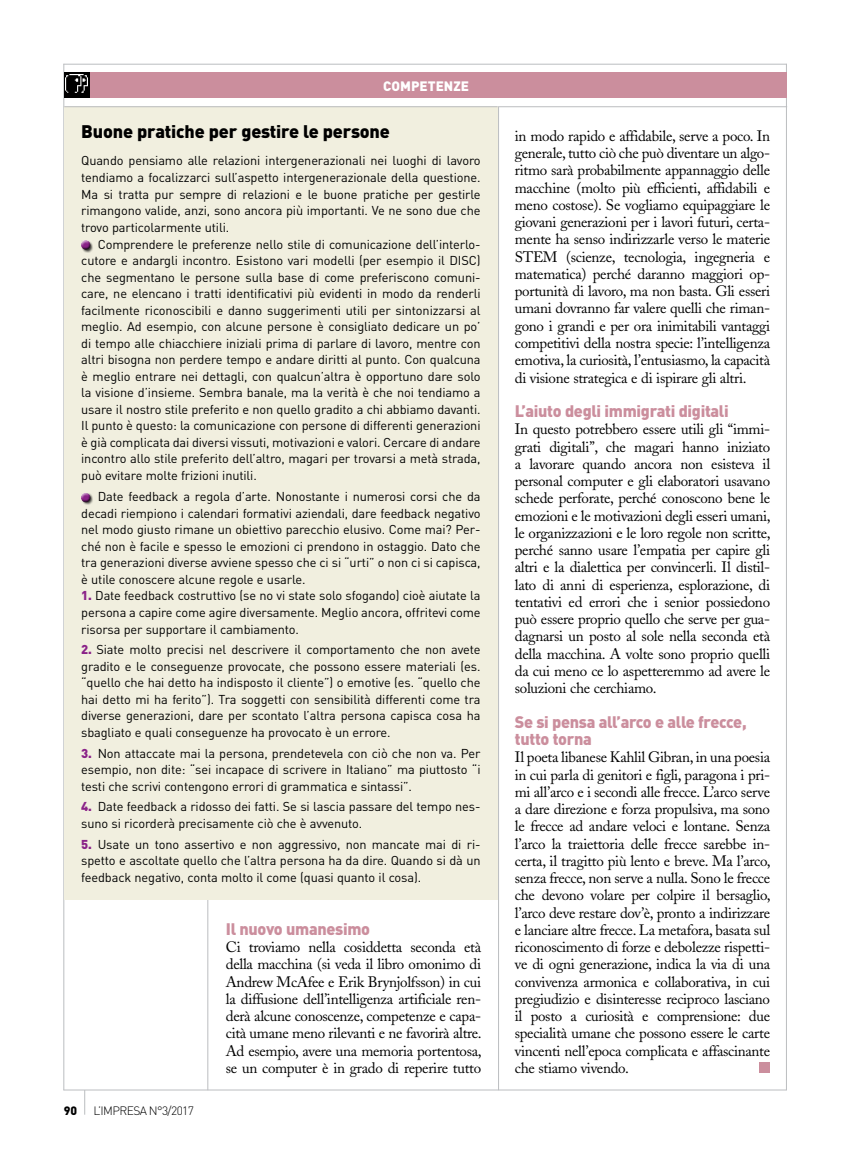
<style>
.page{position:relative;width:851px;height:1170px;background:#fff}
.page>*{position:absolute;margin:0;border:0;box-sizing:border-box;transform-origin:0 0}
.t1{font:900 18px "DIN";letter-spacing:-.01em;color:#000}
.t2{font:900 16.5px/17.2px "DIN";letter-spacing:-.02em;color:#cb8e9d}
.t3{font:15px/17.2px "Adobe Caslon";letter-spacing:-.02em;color:#000;text-align:justify}
.t4{font:900 13.5px "DIN";color:#fff}
.t5{font:12.75px/16.5px "DIN";letter-spacing:-.01em;color:#000;text-align:justify}
.t6{font:300 12px "DIN";letter-spacing:-.05em;color:#000}
.t7{font:900 12px "DIN";color:#000}
.s1{font-weight:900;color:#8a2288}
</style>
<div class="page">
<svg style="left:84px;top:1090px;width:1px;height:24px"></svg>
<hr style="left:63px;top:64px;width:1px;height:1026px;background:#bbbdc0">
<hr style="left:786px;top:64px;width:1px;height:1026px;background:#bbbdc0">
<hr style="left:63px;top:1089px;width:723px;height:1px;background:#bbbdc0">
<hr style="left:63px;top:64px;width:723px;height:1px;background:#bbbdc0">
<hr style="left:64px;top:106px;width:723px;height:1px;background:#bbbdc0">
<div style="left:64px;top:72px;width:722px;height:26px;background:#cb8e9d"></div>
<div style="left:64px;top:72px;width:26px;height:26px;background:#000"></div>
<img style="left:66px;top:74px;width:22px;height:19px">
<hr style="left:207px;top:106px;width:1px;height:984px;background:#bbbdc0">
<hr style="left:498px;top:107px;width:1px;height:983px;background:#bbbdc0">
<div style="left:759px;top:1062px;width:11px;height:10px;background:#cb8e9d"></div>
<div style="left:64px;top:106px;width:433px;height:794px;background:#f1efdf"></div>
<div style="left:81px;top:240px;width:13px;height:13px;background:#000;opacity:.75"></div>
<div style="left:79px;top:239px;width:12px;height:9px;background:#fff;opacity:.75"></div>
<div style="left:80px;top:241px;width:11px;height:10px;background:#000;opacity:.75"></div>
<div style="left:81px;top:492px;width:13px;height:13px;background:#000;opacity:.75"></div>
<div style="left:79px;top:491px;width:12px;height:9px;background:#fff;opacity:.75"></div>
<div style="left:80px;top:494px;width:11px;height:9px;background:#000;opacity:.75"></div>
<hr style="left:64px;top:106px;width:433px;height:1px;background:#bbbdc0">
<p class="t4" style="left:383px;top:77px;width:87px">COMPETENZE</p>
<h1 class="t1" style="left:81px;top:120px;width:310px">Buone pratiche per gestire le persone</h1>
<p class="t5" style="left:81px;top:152px;width:401px">Quando pensiamo alle relazioni intergenerazionali nei luoghi di lavoro tendiamo a focalizzarci sull’aspetto intergenerazionale della questione.<br>Ma si tratta pur sempre di relazioni e le buone pratiche per gestirle rimangono valide, anzi, sono ancora più importanti. Ve ne sono due che trovo particolarmente utili.</p>
<p class="t5" style="left:81px;top:236px;width:401px;text-indent:16px">Comprendere le preferenze nello stile di comunicazione dell’interlo&shy;cutore e andargli incontro. Esistono vari modelli (per esempio il DISC) che segmentano le persone sulla base di come preferiscono comuni&shy;care, ne elencano i tratti identificativi più evidenti in modo da renderli facilmente riconoscibili e danno suggerimenti utili per sintonizzarsi al meglio. Ad esempio, con alcune persone è consigliato dedicare un po’ di tempo alle chiacchiere iniziali prima di parlare di lavoro, mentre con altri bisogna non perdere tempo e andare diritti al punto. Con qualcuna è meglio entrare nei dettagli, con qualcun’altra è opportuno dare solo la visione d’insieme. Sembra banale, ma la verità è che noi tendiamo a usare il nostro stile preferito e non quello gradito a chi abbiamo davanti.<br>Il punto è questo: la comunicazione con persone di differenti generazioni è già complicata dai diversi vissuti, motivazioni e valori. Cercare di andare incontro allo stile preferito dell’altro, magari per trovarsi a metà strada, può evitare molte frizioni inutili.</p>
<p class="t5" style="left:81px;top:488px;width:401px;text-indent:16px">Date feedback a regola d’arte. Nonostante i numerosi corsi che da decadi riempiono i calendari formativi aziendali, dare feedback negativo nel modo giusto rimane un obiettivo parecchio elusivo. Come mai? Per&shy;ché non è facile e spesso le emozioni ci prendono in ostaggio. Dato che tra generazioni diverse avviene spesso che ci si “urti” o non ci si capisca, è utile conoscere alcune regole e usarle.</p>
<p class="t5" style="left:81px;top:587px;width:401px"><span class="s1">1.</span> Date feedback costruttivo (se no vi state solo sfogando) cioè aiutate la persona a capire come agire diversamente. Meglio ancora, offritevi come risorsa per supportare il cambiamento.</p>
<p class="t5" style="left:81px;top:641px;width:401px"><span class="s1">2.</span> Siate molto precisi nel descrivere il comportamento che non avete gradito e le conseguenze provocate, che possono essere materiali (es. “quello che hai detto ha indisposto il cliente”) o emotive (es. “quello che hai detto mi ha ferito”). Tra soggetti con sensibilità differenti come tra diverse generazioni, dare per scontato l’altra persona capisca cosa ha sbagliato e quali conseguenze ha provocato è un errore.</p>
<p class="t5" style="left:81px;top:744px;width:401px"><span class="s1">3.</span> Non attaccate mai la persona, prendetevela con ciò che non va. Per esempio, non dite: “sei incapace di scrivere in Italiano” ma piuttosto “i testi che scrivi contengono errori di grammatica e sintassi”.</p>
<p class="t5" style="left:81px;top:798px;width:401px"><span class="s1">4.</span> Date feedback a ridosso dei fatti. Se si lascia passare del tempo nes&shy;suno si ricorderà precisamente ciò che è avvenuto.</p>
<p class="t5" style="left:81px;top:835px;width:401px"><span class="s1">5.</span> Usate un tono assertivo e non aggressivo, non mancate mai di ri&shy;spetto e ascoltate quello che l’altra persona ha da dire. Quando si dà un feedback negativo, conta molto il come (quasi quanto il cosa).</p>
<p class="t7" style="left:64px;top:1102px;width:15px">90</p>
<p class="t6" style="left:94px;top:1102px;width:102px">L’IMPRESA N°3/2017</p>
<p class="t2" style="left:226px;top:919px;width:146px">Il nuovo umanesimo</p>
<p class="t3" style="left:226px;top:938px;width:257px">Ci troviamo nella cosiddetta seconda età della macchina (si veda il libro omonimo di Andrew McAfee e Erik Brynjolfsson) in cui la diffusione dell’intelligenza artificiale ren&shy;derà alcune conoscenze, competenze e capa&shy;cità umane meno rilevanti e ne favorirà altre.<br>Ad esempio, avere una memoria portentosa, se un computer è in grado di reperire tutto</p>
<p class="t3" style="left:514px;top:127px;width:257px">in modo rapido e affidabile, serve a poco. In generale, tutto ciò che può diventare un algo&shy;ritmo sarà probabilmente appannaggio delle macchine (molto più efficienti, affidabili e meno costose). Se vogliamo equipaggiare le giovani generazioni per i lavori futuri, certa&shy;mente ha senso indirizzarle verso le materie STEM (scienze, tecnologia, ingegneria e matematica) perché daranno maggiori op&shy;portunità di lavoro, ma non basta. Gli esseri umani dovranno far valere quelli che riman&shy;gono i grandi e per ora inimitabili vantaggi competitivi della nostra specie: l’intelligenza emotiva, la curiosità, l’entusiasmo, la capacità di visione strategica e di ispirare gli altri.</p>
<p class="t2" style="left:514px;top:401px;width:215px">L’aiuto degli immigrati digitali</p>
<p class="t3" style="left:514px;top:421px;width:257px">In questo potrebbero essere utili gli “immi&shy;grati digitali”, che magari hanno iniziato a lavorare quando ancora non esisteva il personal computer e gli elaboratori usavano schede perforate, perché conoscono bene le emozioni e le motivazioni degli esseri umani, le organizzazioni e le loro regole non scritte, perché sanno usare l’empatia per capire gli altri e la dialettica per convincerli. Il distil&shy;lato di anni di esperienza, esplorazione, di tentativi ed errori che i senior possiedono può essere proprio quello che serve per gua&shy;dagnarsi un posto al sole nella seconda età della macchina. A volte sono proprio quelli da cui meno ce lo aspetteremmo ad avere le soluzioni che cerchiamo.</p>
<p class="t2" style="left:514px;top:712px;width:233px">Se si pensa all’arco e alle frecce, tutto torna</p>
<p class="t3" style="left:514px;top:748px;width:257px">Il poeta libanese Kahlil Gibran, in una poesia in cui parla di genitori e figli, paragona i pri&shy;mi all’arco e i secondi alle frecce. L’arco serve a dare direzione e forza propulsiva, ma sono le frecce ad andare veloci e lontane. Senza l’arco la traiettoria delle frecce sarebbe in&shy;certa, il tragitto più lento e breve. Ma l’arco, senza frecce, non serve a nulla. Sono le frecce che devono volare per colpire il bersaglio, l’arco deve restare dov’è, pronto a indirizzare e lanciare altre frecce. La metafora, basata sul riconoscimento di forze e debolezze rispetti&shy;ve di ogni generazione, indica la via di una convivenza armonica e collaborativa, in cui pregiudizio e disinteresse reciproco lasciano il posto a curiosità e comprensione: due specialità umane che possono essere le carte vincenti nell’epoca complicata e affascinante che stiamo vivendo.</p>
</div>
